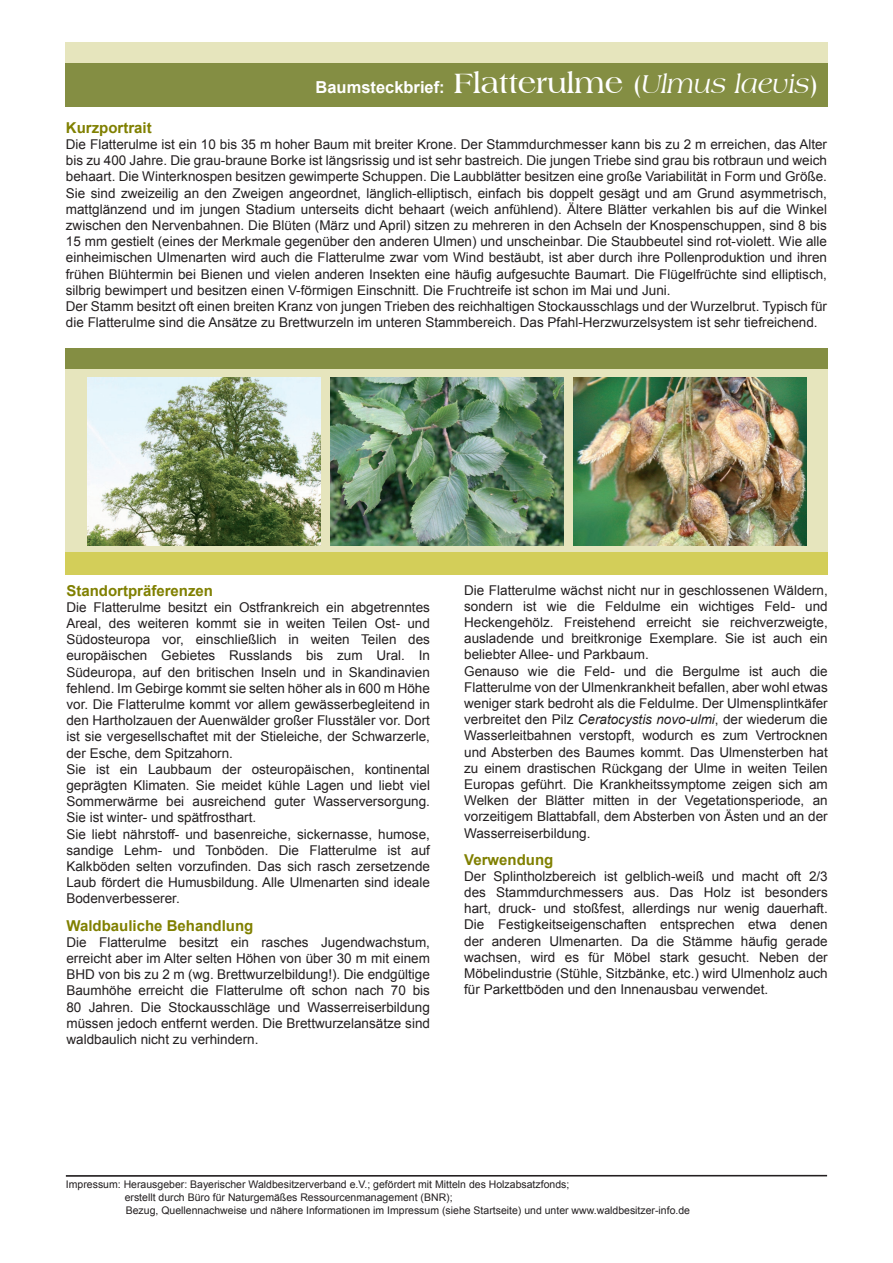
<style>
.page{position:relative;width:893px;height:1263px;background:#fff}
.page>*{position:absolute;margin:0;border:0;box-sizing:border-box;transform-origin:0 0}
.t1{font:700 16.5px "Arial";color:#fff}
.heading_3{font:700 15px "Arial";color:#808000}
.Body_Text{font:13.5px/16.2px "Arial";color:#231f20;text-align:justify}
.t2{font:10.5px "Arial";color:#231f20}
.s1{font-family:"Americana BT";font-size:30px}
.s2{font-family:"Americana BT";font-size:27px}
.s3{font-family:"Americana BT";font-weight:400;font-style:italic;font-size:27px}
.s4{font-style:italic}
</style>
<div class="page">
<div style="left:66px;top:43px;width:761px;height:21px;background:#e6e5bd"></div>
<div style="left:66px;top:64px;width:761px;height:42px;background:#848e43"></div>
<div style="left:66px;top:349px;width:761px;height:21px;background:#848e43"></div>
<svg style="left:66px;top:370px;width:761px;height:183px;background:#dedfb4"></svg>
<div style="left:66px;top:553px;width:761px;height:21px;background:#d3ce59"></div>
<img style="left:87px;top:377px;width:233px;height:168px">
<img style="left:574px;top:377px;width:233px;height:168px">
<img style="left:331px;top:377px;width:233px;height:168px">
<hr style="left:66px;top:1175px;width:761px;height:1px;background:#231f20">
<p class="t1" style="left:315px;top:76px;width:505px">Baumsteckbrief: <span class="s1">Flatterulme</span> <span class="s2">(</span><span class="s3">Ulmus laevis</span><span class="s2">)</span></p>
<p class="heading_3" style="left:66px;top:118px;width:87px">Kurzportrait</p>
<p class="Body_Text" style="left:66px;top:136px;width:763px">Die Flatterulme ist ein 10 bis 35 m hoher Baum mit breiter Krone. Der Stammdurchmesser kann bis zu 2 m erreichen, das Alter bis zu 400 Jahre. Die grau-braune Borke ist längsrissig und ist sehr bastreich. Die jungen Triebe sind grau bis rotbraun und weich behaart. Die Winterknospen besitzen gewimperte Schuppen. Die Laubblätter besitzen eine große Variabilität in Form und Größe.<br>Sie sind zweizeilig an den Zweigen angeordnet, länglich-elliptisch, einfach bis doppelt gesägt und am Grund asymmetrisch, mattglänzend und im jungen Stadium unterseits dicht behaart (weich anfühlend). Ältere Blätter verkahlen bis auf die Winkel zwischen den Nervenbahnen. Die Blüten (März und April) sitzen zu mehreren in den Achseln der Knospenschuppen, sind 8 bis 15 mm gestielt (eines der Merkmale gegenüber den anderen Ulmen) und unscheinbar. Die Staubbeutel sind rot-violett. Wie alle einheimischen Ulmenarten wird auch die Flatterulme zwar vom Wind bestäubt, ist aber durch ihre Pollenproduktion und ihren frühen Blühtermin bei Bienen und vielen anderen Insekten eine häufig aufgesuchte Baumart. Die Flügelfrüchte sind elliptisch, silbrig bewimpert und besitzen einen V-förmigen Einschnitt. Die Fruchtreife ist schon im Mai und Juni.</p>
<p class="Body_Text" style="left:66px;top:298px;width:763px">Der Stamm besitzt oft einen breiten Kranz von jungen Trieben des reichhaltigen Stockausschlags und der Wurzelbrut. Typisch für die Flatterulme sind die Ansätze zu Brettwurzeln im unteren Stammbereich. Das Pfahl-Herzwurzelsystem ist sehr tiefreichend.</p>
<p class="heading_3" style="left:66px;top:580px;width:148px">Standortpräferenzen</p>
<p class="Body_Text" style="left:66px;top:599px;width:365px">Die Flatterulme besitzt ein Ostfrankreich ein abgetrenntes Areal, des weiteren kommt sie in weiten Teilen Ost- und Südosteuropa vor, einschließlich in weiten Teilen des europäischen Gebietes Russlands bis zum Ural. In Südeuropa, auf den britischen Inseln und in Skandinavien fehlend. Im Gebirge kommt sie selten höher als in 600 m Höhe vor. Die Flatterulme kommt vor allem gewässerbegleitend in den Hartholzauen der Auenwälder großer Flusstäler vor. Dort ist sie vergesellschaftet mit der Stieleiche, der Schwarzerle, der Esche, dem Spitzahorn.</p>
<p class="Body_Text" style="left:66px;top:761px;width:365px">Sie ist ein Laubbaum der osteuropäischen, kontinental geprägten Klimaten. Sie meidet kühle Lagen und liebt viel Sommerwärme bei ausreichend guter Wasserversorgung.<br>Sie ist winter- und spätfrosthart.</p>
<p class="Body_Text" style="left:66px;top:826px;width:365px">Sie liebt nährstoff- und basenreiche, sickernasse, humose, sandige Lehm- und Tonböden. Die Flatterulme ist auf Kalkböden selten vorzufinden. Das sich rasch zersetzende Laub fördert die Humusbildung. Alle Ulmenarten sind ideale Bodenverbesserer.</p>
<p class="heading_3" style="left:66px;top:915px;width:188px">Waldbauliche Behandlung</p>
<p class="Body_Text" style="left:66px;top:934px;width:365px">Die Flatterulme besitzt ein rasches Jugendwachstum, erreicht aber im Alter selten Höhen von über 30 m mit einem BHD von bis zu 2 m (wg. Brettwurzelbildung!). Die endgültige Baumhöhe erreicht die Flatterulme oft schon nach 70 bis 80 Jahren. Die Stockausschläge und Wasserreiserbildung müssen jedoch entfernt werden. Die Brettwurzelansätze sind waldbaulich nicht zu verhindern.</p>
<p class="Body_Text" style="left:464px;top:582px;width:365px">Die Flatterulme wächst nicht nur in geschlossenen Wäldern, sondern ist wie die Feldulme ein wichtiges Feld- und Heckengehölz. Freistehend erreicht sie reichverzweigte, ausladende und breitkronige Exemplare. Sie ist auch ein beliebter Allee- und Parkbaum.</p>
<p class="Body_Text" style="left:464px;top:663px;width:365px">Genauso wie die Feld- und die Bergulme ist auch die Flatterulme von der Ulmenkrankheit befallen, aber wohl etwas weniger stark bedroht als die Feldulme. Der Ulmensplintkäfer verbreitet den Pilz <span class="s4">Ceratocystis novo-ulmi</span>, der wiederum die Wasserleitbahnen verstopft, wodurch es zum Vertrocknen und Absterben des Baumes kommt. Das Ulmensterben hat zu einem drastischen Rückgang der Ulme in weiten Teilen Europas geführt. Die Krankheitssymptome zeigen sich am Welken der Blätter mitten in der Vegetationsperiode, an vorzeitigem Blattabfall, dem Absterben von Ästen und an der Wasserreiserbildung.</p>
<p class="heading_3" style="left:464px;top:849px;width:91px">Verwendung</p>
<p class="Body_Text" style="left:464px;top:868px;width:365px">Der Splintholzbereich ist gelblich-weiß und macht oft 2/3 des Stammdurchmessers aus. Das Holz ist besonders hart, druck- und stoßfest, allerdings nur wenig dauerhaft.<br>Die Festigkeitseigenschaften entsprechen etwa denen der anderen Ulmenarten. Da die Stämme häufig gerade wachsen, wird es für Möbel stark gesucht. Neben der Möbelindustrie (Stühle, Sitzbänke, etc.) wird Ulmenholz auch für Parkettböden und den Innenausbau verwendet.</p>
<p class="t2" style="left:66px;top:1178px;width:505px">Impressum: Herausgeber: Bayerischer Waldbesitzerverband e.V.; gefördert mit Mitteln des Holzabsatzfonds;</p>
<p class="t2" style="left:125px;top:1190px;width:329px">erstellt durch Büro für Naturgemäßes Ressourcenmanagement (BNR);</p>
<p class="t2" style="left:126px;top:1203px;width:566px">Bezug, Quellennachweise und nähere Informationen im Impressum (siehe Startseite) und unter www.waldbesitzer-info.de</p>
</div>
